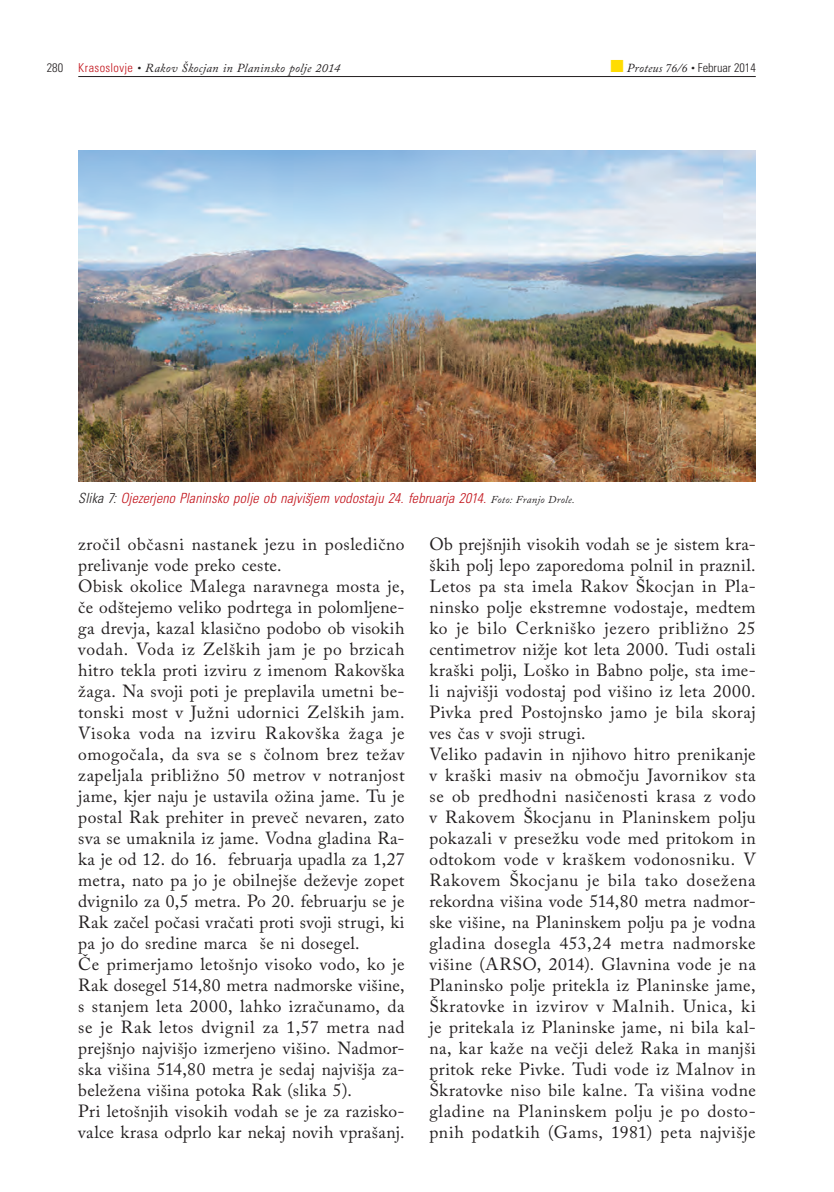
<style>
.page{position:relative;width:834px;height:1192px;background:#fff}
.page>*{position:absolute;margin:0;border:0;box-sizing:border-box;transform-origin:0 0}
.t1{font:17.5px/21px "Adobe Caslon Pro";letter-spacing:.025em;color:#231f20}
.t2{font:italic 300 condensed 14px "Univers";letter-spacing:.01em;color:#c2121a}
.t3{font:italic 12.25px "Adobe Caslon Pro";letter-spacing:.025em;color:#231f20}
.s1{font-family:"Univers";font-weight:300;font-style:normal;font-stretch:condensed}
.s2{font-family:"Univers";font-weight:300;font-style:normal;font-stretch:condensed;color:#c2121a}
.s3{color:#ffdc01}
.s4{color:#231f20}
.s5{font-family:"Adobe Caslon Pro";font-weight:400;font-stretch:normal;font-size:10.5px;color:#231f20}
</style>
<div class="page">
<hr style="left:78px;top:76px;width:677px;height:1px;background:#231f20">
<img style="left:78px;top:150px;width:677px;height:332px">
<p class="t3" style="left:47px;top:60px;width:295px"><span class="s1">280</span> <span class="s2">Krasoslovje</span> • Rakov Škocjan in Planinsko polje 2014</p>
<p class="t3" style="left:610px;top:60px;width:147px"><span class="s3">■</span> Proteus 76/6 • <span class="s1">Februar 2014</span></p>
<p class="t2" style="left:78px;top:490px;width:498px"><span class="s4">Slika 7:</span> Ojezerjeno Planinsko polje ob najvišjem vodostaju 24. februarja 2014. <span class="s5">Foto: Franjo Drole.</span></p>
<p class="t1" style="left:78px;top:533px;width:328px">zročil občasni nastanek jezu in posledično prelivanje vode preko ceste.<br>Obisk okolice Malega naravnega mosta je, če odštejemo veliko podrtega in polomljene&shy;ga drevja, kazal klasično podobo ob visokih vodah. Voda iz Zelških jam je po brzicah hitro tekla proti izviru z imenom Rakovška žaga. Na svoji poti je preplavila umetni be&shy;tonski most v Južni udornici Zelških jam.<br>Visoka voda na izviru Rakovška žaga je omogočala, da sva se s čolnom brez težav zapeljala približno 50 metrov v notranjost jame, kjer naju je ustavila ožina jame. Tu je postal Rak prehiter in preveč nevaren, zato sva se umaknila iz jame. Vodna gladina Ra&shy;ka je od 12. do 16. februarja upadla za 1,27 metra, nato pa jo je obilnejše deževje zopet dvignilo za 0,5 metra. Po 20. februarju se je Rak začel počasi vračati proti svoji strugi, ki pa jo do sredine marca še ni dosegel.<br>Če primerjamo letošnjo visoko vodo, ko je Rak dosegel 514,80 metra nadmorske višine, s stanjem leta 2000, lahko izračunamo, da se je Rak letos dvignil za 1,57 metra nad prejšnjo najvišjo izmerjeno višino. Nadmor&shy;ska višina 514,80 metra je sedaj najvišja za&shy;beležena višina potoka Rak (slika 5).<br>Pri letošnjih visokih vodah se je za razisko&shy;valce krasa odprlo kar nekaj novih vprašanj.</p>
<p class="t1" style="left:429px;top:533px;width:328px">Ob prejšnjih visokih vodah se je sistem kra&shy;ških polj lepo zaporedoma polnil in praznil.<br>Letos pa sta imela Rakov Škocjan in Pla&shy;ninsko polje ekstremne vodostaje, medtem ko je bilo Cerkniško jezero približno 25 centimetrov nižje kot leta 2000. Tudi ostali kraški polji, Loško in Babno polje, sta ime&shy;li najvišji vodostaj pod višino iz leta 2000.<br>Pivka pred Postojnsko jamo je bila skoraj ves čas v svoji strugi.<br>Veliko padavin in njihovo hitro prenikanje v kraški masiv na območju Javornikov sta se ob predhodni nasičenosti krasa z vodo v Rakovem Škocjanu in Planinskem polju pokazali v presežku vode med pritokom in odtokom vode v kraškem vodonosniku. V Rakovem Škocjanu je bila tako dosežena rekordna višina vode 514,80 metra nadmor&shy;ske višine, na Planinskem polju pa je vodna gladina dosegla 453,24 metra nadmorske višine (ARSO, 2014). Glavnina vode je na Planinsko polje pritekla iz Planinske jame, Škratovke in izvirov v Malnih. Unica, ki je pritekala iz Planinske jame, ni bila kal&shy;na, kar kaže na večji delež Raka in manjši pritok reke Pivke. Tudi vode iz Malnov in Škratovke niso bile kalne. Ta višina vodne gladine na Planinskem polju je po dosto&shy;pnih podatkih (Gams, 1981) peta najvišje</p>
</div>
